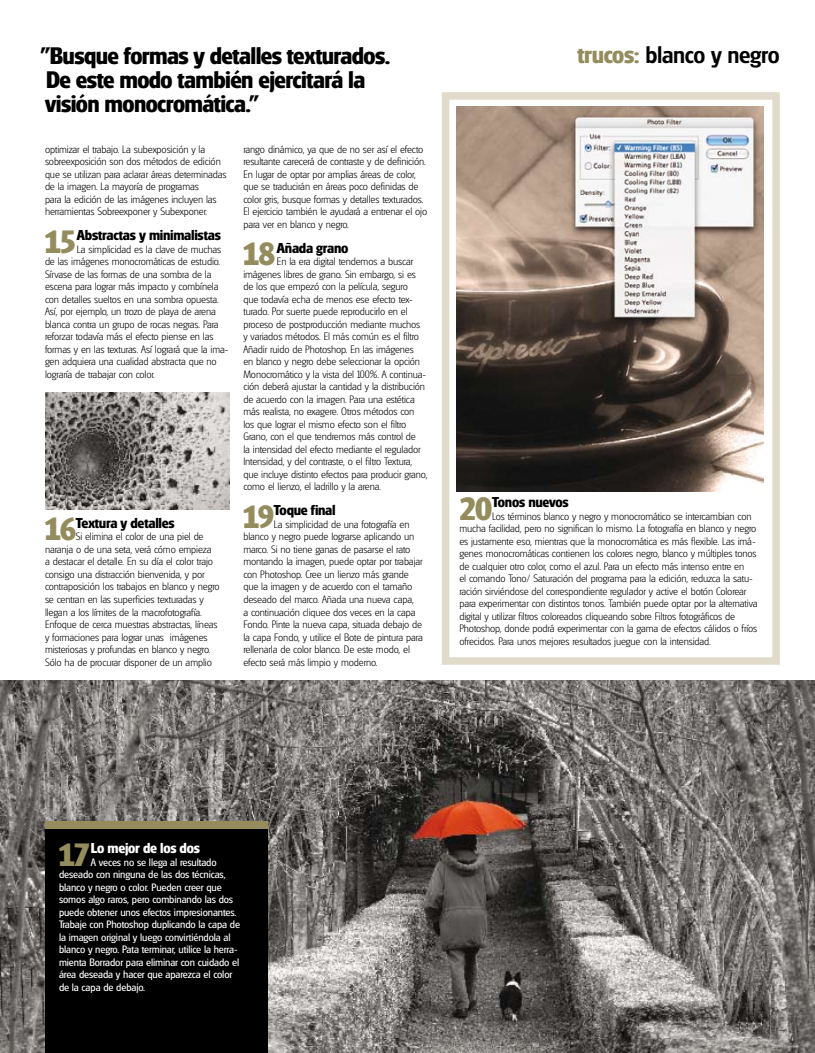
<style>
.page{position:relative;width:815px;height:1053px;background:#fff}
.page>*{position:absolute;margin:0;border:0;box-sizing:border-box;transform-origin:0 0}
.t1{font:700 33.75px "Glasgow";letter-spacing:-.015em;color:#948c5c}
.t2{font:700 25px/23.8px "Glasgow";letter-spacing:-.025em;color:#000}
.t3{font:25px "Glasgow Med";letter-spacing:-.015em;color:#000}
.t4{font:700 15px "Glasgow";letter-spacing:-.02em;color:#000}
.t5{font:700 15px "Glasgow";letter-spacing:-.015em;color:#fff}
.t6{font:300 11.25px/12.5px "Glasgow";letter-spacing:-.01em;color:#000}
.t7{font:11.25px/12.5px "Glasgow";letter-spacing:-.01em;color:#fff}
.s1{font-family:"Glasgow";font-weight:700;color:#948c5c}
</style>
<div class="page">
<div style="left:442px;top:92px;width:338px;height:572px;border:8px solid #e0dbcb"></div>
<img style="left:0;top:680px;width:815px;height:372px">
<img style="left:45px;top:392px;width:184px;height:117px">
<div style="left:45px;top:821px;width:223px;height:231px;background:#000"></div>
<img style="left:457px;top:107px;width:307px;height:384px">
<div style="left:45px;top:821px;width:223px;height:7px;background:#948c5c"></div>
<h2 class="t2" style="left:41px;top:44px;width:351px">”Busque formas y detalles texturados.<br>De este modo también ejercitará la visión monocromática."</h2>
<h2 class="t3" style="left:577px;top:41px;width:204px"><span class="s1">trucos:</span> blanco y negro</h2>
<p class="t6" style="left:45px;top:143px;width:183px">optimizar el trabajo. La subexposición y la sobreexposición son dos métodos de edición que se utilizan para aclarar áreas determinadas de la imagen. La mayoría de programas<br>para la edición de las imágenes incluyen las herramientas Sobreexponer y Subexponer.</p>
<h1 class="t1" style="left:45px;top:222px;width:32px">15</h1>
<h3 class="t4" style="left:77px;top:227px;width:146px">Abstractas y minimalistas</h3>
<p class="t6" style="left:45px;top:243px;width:185px;text-indent:32px">La simplicidad es la clave de muchas de las imágenes monocromáticas de estudio.<br>Sírvase de las formas de una sombra de la escena para lograr más impacto y combínela con detalles sueltos en una sombra opuesta.<br>Así, por ejemplo, un trozo de playa de arena blanca contra un grupo de rocas negras. Para reforzar todavía más el efecto piense en las formas y en las texturas. Así logrará que la ima&shy;gen adquiera una cualidad abstracta que no lograría de trabajar con color.</p>
<h1 class="t1" style="left:45px;top:510px;width:33px">16</h1>
<h3 class="t4" style="left:76px;top:514px;width:100px">Textura y detalles</h3>
<p class="t6" style="left:45px;top:531px;width:176px;text-indent:31px">Si elimina el color de una piel de naranja o de una seta, verá cómo empieza<br>a destacar el detalle. En su día el color trajo consigo una distracción bienvenida, y por contraposición los trabajos en blanco y negro se centran en las superficies texturadas y llegan a los límites de la macrofotografía.<br>Enfoque de cerca muestras abstractas, líneas y formaciones para lograr unas imágenes misteriosas y profundas en blanco y negro.<br>Sólo ha de procurar disponer de un amplio</p>
<p class="t6" style="left:243px;top:143px;width:185px">rango dinámico, ya que de no ser así el efecto resultante carecerá de contraste y de definición.<br>En lugar de optar por amplias áreas de color, que se traducirán en áreas poco definidas de color gris, busque formas y detalles texturados.<br>El ejercicio también le ayudará a entrenar el ojo para ver en blanco y negro.</p>
<h1 class="t1" style="left:243px;top:235px;width:33px">18</h1>
<h3 class="t4" style="left:277px;top:239px;width:73px">Añada grano</h3>
<p class="t6" style="left:243px;top:256px;width:186px;text-indent:34px">En la era digital tendemos a buscar imágenes libres de grano. Sin embargo, si es de los que empezó con la película, seguro<br>que todavía echa de menos ese efecto tex&shy;turado. Por suerte puede reproducirlo en el proceso de postproducción mediante muchos<br>y variados métodos. El más común es el filtro Añadir ruido de Photoshop. En las imágenes<br>en blanco y negro debe seleccionar la opción Monocromático y la vista del 100%. A continua&shy;ción deberá ajustar la cantidad y la distribución de acuerdo con la imagen. Para una estética más realista, no exagere. Otros métodos con los que lograr el mismo efecto son el filtro Grano, con el que tendremos más control de<br>la intensidad del efecto mediante el regulador Intensidad, y del contraste, o el filtro Textura, que incluye distinto efectos para producir grano, como el lienzo, el ladrillo y la arena.</p>
<h1 class="t1" style="left:243px;top:497px;width:32px">19</h1>
<h3 class="t4" style="left:274px;top:502px;width:63px">Toque final</h3>
<p class="t6" style="left:243px;top:518px;width:181px;text-indent:30px">La simplicidad de una fotografía en blanco y negro puede lograrse aplicando un marco. Si no tiene ganas de pasarse el rato montando la imagen, puede optar por trabajar con Photoshop. Cree un lienzo más grande que la imagen y de acuerdo con el tamaño deseado del marco. Añada una nueva capa,<br>a continuación cliquee dos veces en la capa Fondo. Pinte la nueva capa, situada debajo de la capa Fondo, y utilice el Bote de pintura para rellenarla de color blanco. De este modo, el efecto será más limpio y moderno.</p>
<h1 class="t1" style="left:459px;top:489px;width:35px">20</h1>
<h3 class="t4" style="left:492px;top:493px;width:78px">Tonos nuevos</h3>
<p class="t6" style="left:459px;top:510px;width:300px;text-indent:33px">Los términos blanco y negro y monocromático se intercambian con mucha facilidad, pero no significan lo mismo. La fotografía en blanco y negro es justamente eso, mientras que la monocromática es más flexible. Las imá&shy;genes monocromáticas contienen los colores negro, blanco y múltiples tonos de cualquier otro color, como el azul. Para un efecto más intenso entre en<br>el comando Tono/ Saturación del programa para la edición, reduzca la satu&shy;ración sirviéndose del correspondiente regulador y active el botón Colorear para experimentar con distintos tonos. También puede optar por la alternativa digital y utilizar filtros coloreados cliqueando sobre Filtros fotográficos de Photoshop, donde podrá experimentar con la gama de efectos cálidos o fríos ofrecidos. Para unos mejores resultados juegue con la intensidad.</p>
<h1 class="t1" style="left:59px;top:835px;width:32px">17</h1>
<h3 class="t5" style="left:91px;top:839px;width:111px">Lo mejor de los dos</h3>
<p class="t7" style="left:59px;top:856px;width:183px;text-indent:32px">A veces no se llega al resultado deseado con ninguna de las dos técnicas, blanco y negro o color. Pueden creer que somos algo raros, pero combinando las dos puede obtener unos efectos impresionantes.<br>Trabaje con Photoshop duplicando la capa de la imagen original y luego convirtiéndola al blanco y negro. Pata terminar, utilice la herra&shy;mienta Borrador para eliminar con cuidado el área deseada y hacer que aparezca el color de la capa de debajo.</p>
</div>
